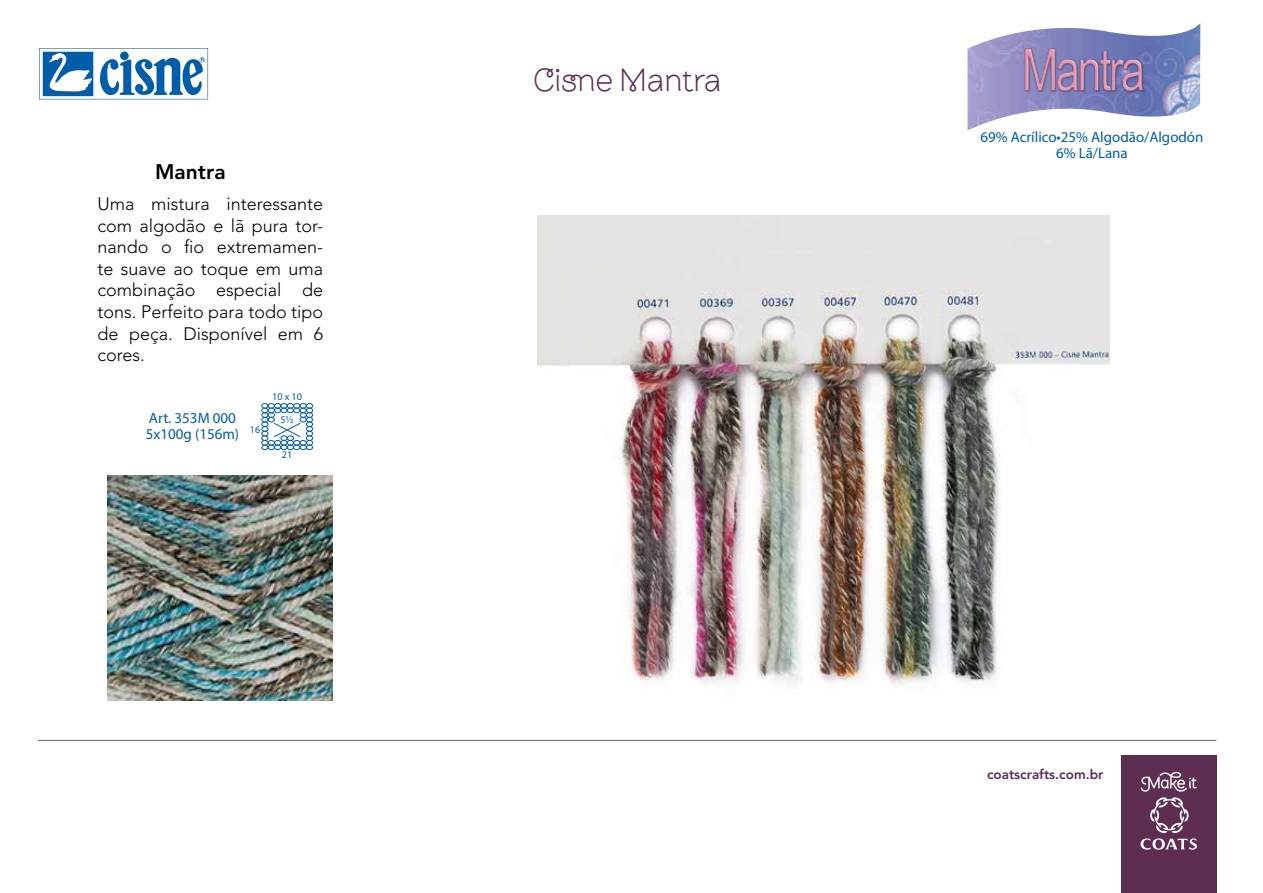
<style>
.page{position:relative;width:1263px;height:893px;background:#fff}
.page>*{position:absolute;margin:0;border:0;box-sizing:border-box;transform-origin:0 0}
.t1{font:300 32.7px "Brownstone Sans";color:#5d2d52}
.t2{font:800 21px "Avenir LT Std";color:#000}
.t3{font:300 18px/21.6px "Avenir LT Std";color:#000;text-align:justify}
.t4{font:15px/16.5px "Myriad Pro";color:#005daa;text-align:center}
.t5{font:800 13.5px "Avenir LT Std";color:#5d2d52}
.t6{font:10.2px/22.2px "Myriad Pro";color:#005daa;text-align:center}
</style>
<div class="page">
<div style="left:1121px;top:756px;width:95px;height:137px;background:#5d2d52"></div>
<svg style="left:1140px;top:772px;width:57px;height:78px"></svg>
<hr style="left:38px;top:740px;width:1178px;height:1px;background:#5d6162">
<svg style="left:39px;top:48px;width:169px;height:51px"></svg>
<img style="left:107px;top:476px;width:225px;height:225px">
<img style="left:967px;top:24px;width:233px;height:107px">
<img style="left:1002px;top:24px;width:176px;height:100px">
<div style="left:261px;top:403px;width:7px;height:6px;border:1px solid #005daa;border-radius:50%"></div>
<div style="left:268px;top:403px;width:7px;height:6px;border:1px solid #005daa;border-radius:50%"></div>
<div style="left:274px;top:403px;width:7px;height:6px;border:1px solid #005daa;border-radius:50%"></div>
<div style="left:280px;top:403px;width:8px;height:6px;border:1px solid #005daa;border-radius:50%"></div>
<div style="left:287px;top:403px;width:7px;height:6px;border:1px solid #005daa;border-radius:50%"></div>
<div style="left:293px;top:403px;width:7px;height:6px;border:1px solid #005daa;border-radius:50%"></div>
<div style="left:300px;top:403px;width:7px;height:6px;border:1px solid #005daa;border-radius:50%"></div>
<div style="left:306px;top:403px;width:7px;height:6px;border:1px solid #005daa;border-radius:50%"></div>
<svg style="left:261px;top:408px;width:52px;height:42px"></svg>
<img style="left:537px;top:215px;width:573px;height:470px">
<p class="t2" style="left:155px;top:160px;width:72px">Mantra</p>
<p class="t3" style="left:98px;top:193px;width:227px">Uma mistura interessante com algodão e lã pura tor&shy;nando o fio extremamen&shy;te suave ao toque em uma combinação especial de tons. Perfeito para todo tipo de peça. Disponível em 6 cores.</p>
<p class="t4" style="left:146px;top:409px;width:95px;text-align:left">Art. 353M 000<br>5x100g (156m)</p>
<p class="t6" style="left:250px;top:418px;width:12px">16</p>
<p class="t6" style="left:272px;top:386px;width:31px">10 x 10<br>5½</p>
<p class="t6" style="left:282px;top:443px;width:12px">21</p>
<h1 class="t1" style="left:533px;top:60px;width:190px">Cisne Mantra</h1>
<p class="t4" style="left:980px;top:128px;width:225px">69% Acrílico•25% Algodão/Algodón<br>6% Lã/Lana</p>
<p class="t5" style="left:987px;top:766px;width:118px">coatscrafts.com.br</p>
</div>
